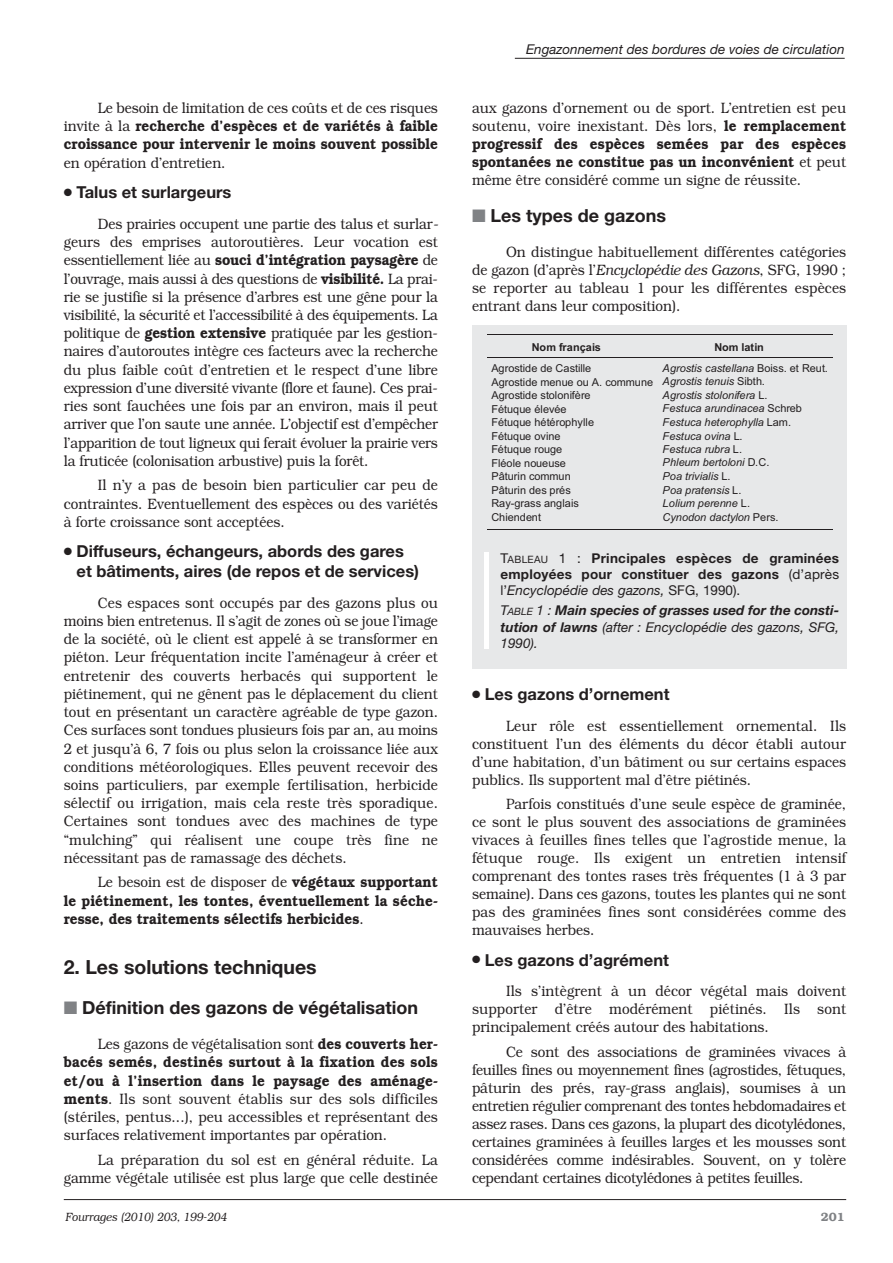
<style>
.page{position:relative;width:893px;height:1263px;background:#fff}
.page>*{position:absolute;margin:0;border:0;box-sizing:border-box;transform-origin:0 0}
.t1{font:700 19.5px "Helvetica Neue";color:#231f20}
.t2{font:700 18px "Helvetica Neue";color:#231f20}
.t3{font:700 16.5px/19.6px "Helvetica Neue";color:#231f20}
.t4{font:300 15px/18.1px "Bookman";color:#231f20;text-align:justify;scale:.9 1}
.t5{font:600 15px/18.1px "Bookman";color:#231f20;text-align:justify;scale:.9 1}
.t6{font:700 13.5px/16.2px "Helvetica Neue";letter-spacing:.015em;color:#231f20;text-align:justify}
.t7{font:italic 700 13.5px/16.2px "Helvetica Neue";color:#231f20;text-align:justify}
.t8{font:italic 13.5px "Helvetica Neue";color:#231f20}
.t9{font:italic 300 12px "Bookman";color:#231f20;scale:.9 1}
.t10{font:600 12px "Bookman";color:#808285}
.t11{font:10.95px/13.6px "Arial";letter-spacing:.005em;color:#231f20}
.t12{font:italic 10.95px "Arial";letter-spacing:.005em;color:#231f20}
.t13{font:700 10.95px "Arial";letter-spacing:.005em;color:#231f20}
.s1{font-weight:300}
.s2{font-weight:600}
.s3{color:#808285}
.s4{font-style:italic}
.s5{font-style:normal}
.s6{font-weight:400}
.s7{font-weight:400;font-size:10.2px}
.s8{font-weight:400;font-style:italic}
</style>
<div class="page">
<hr style="left:515px;top:58px;width:330px;height:1px;background:#231f20">
<hr style="left:64px;top:1199px;width:782px;height:1px;background:#231f20">
<div style="left:472px;top:325px;width:374px;height:344px;background:#e7e8e9"></div>
<hr style="left:487px;top:334px;width:172px;height:1px;background:#231f20">
<hr style="left:659px;top:334px;width:173px;height:1px;background:#231f20">
<hr style="left:487px;top:358px;width:172px;height:1px;background:#231f20">
<hr style="left:659px;top:358px;width:173px;height:1px;background:#231f20">
<hr style="left:487px;top:529px;width:172px;height:1px;background:#231f20">
<hr style="left:659px;top:529px;width:173px;height:1px;background:#231f20">
<hr style="left:485px;top:552px;width:4px;height:97px;background:#fff">
<p class="t5" style="left:64px;top:99px;width:417px;text-indent:34px"><span class="s1">Le besoin de limitation de ces coûts et de ces risques invite à la</span> recherche d’espèces et de variétés à faible croissance pour intervenir le moins souvent possible</p>
<p class="t4" style="left:64px;top:153px;width:181px">en opération d’entretien.</p>
<p class="t3" style="left:64px;top:184px;width:169px">● Talus et surlargeurs</p>
<p class="t4" style="left:64px;top:215px;width:418px;text-indent:34px">Des prairies occupent une partie des talus et surlar&shy;geurs des emprises autoroutières. Leur vocation est essentiellement liée au <span class="s2">souci d’intégration paysagère</span> de l’ouvrage, mais aussi à des questions de <span class="s2">visibilité.</span> La prai&shy;rie se justifie si la présence d’arbres est une gêne pour la visibilité, la sécurité et l’accessibilité à des équipements. La politique de <span class="s2">gestion extensive</span> pratiquée par les gestion&shy;naires d’autoroutes intègre ces facteurs avec la recherche du plus faible coût d’entretien et le respect d’une libre expression d’une diversité vivante (flore et faune). Ces prai&shy;ries sont fauchées une fois par an environ, mais il peut arriver que l’on saute une année. L’objectif est d’empêcher l’apparition de tout ligneux qui ferait évoluer la prairie vers la fruticée (colonisation arbustive) puis la forêt.</p>
<p class="t4" style="left:64px;top:476px;width:417px;text-indent:34px">Il n’y a pas de besoin bien particulier car peu de contraintes. Eventuellement des espèces ou des variétés à forte croissance sont acceptées.</p>
<p class="t3" style="left:77px;top:543px;width:344px;text-indent:-13px">● Diffuseurs, échangeurs, abords des gares et bâtiments, aires (de repos et de services)</p>
<p class="t4" style="left:64px;top:594px;width:417px;text-indent:34px">Ces espaces sont occupés par des gazons plus ou moins bien entretenus. Il s’agit de zones où se joue l’image de la société, où le client est appelé à se transformer en piéton. Leur fréquentation incite l’aménageur à créer et entretenir des couverts herbacés qui supportent le piétinement, qui ne gênent pas le déplacement du client tout en présentant un caractère agréable de type gazon.<br>Ces surfaces sont tondues plusieurs fois par an, au moins 2 et jusqu’à 6, 7 fois ou plus selon la croissance liée aux conditions météorologiques. Elles peuvent recevoir des soins particuliers, par exemple fertilisation, herbicide sélectif ou irrigation, mais cela reste très sporadique.<br>Certaines sont tondues avec des machines de type “mulching” qui réalisent une coupe très fine ne nécessitant pas de ramassage des déchets.</p>
<p class="t5" style="left:64px;top:873px;width:417px;text-indent:34px"><span class="s1">Le besoin est de disposer de</span> végétaux supportant le piétinement, les tontes, éventuellement la séche&shy;resse, des traitements sélectifs herbicides<span class="s1">.</span></p>
<h1 class="t1" style="left:64px;top:960px;width:254px">2. Les solutions techniques</h1>
<p class="t2" style="left:64px;top:1001px;width:356px"><span class="s3">■</span> Définition des gazons de végétalisation</p>
<p class="t4" style="left:64px;top:1035px;width:417px;text-indent:34px">Les gazons de végétalisation sont <span class="s2">des couverts her&shy;bacés semés, destinés surtout à la fixation des sols et/ou à l’insertion dans le paysage des aménage&shy;ments</span>. Ils sont souvent établis sur des sols difficiles (stériles, pentus...), peu accessibles et représentant des surfaces relativement importantes par opération.</p>
<p class="t4" style="left:64px;top:1150px;width:417px;text-align:right">La préparation du sol est en général réduite. La gamme végétale utilisée est plus large que celle destinée</p>
<p class="t8" style="left:526px;top:44px;width:320px">Engazonnement des bordures de voies de circulation</p>
<p class="t4" style="left:472px;top:99px;width:417px">aux gazons d’ornement ou de sport. L’entretien est peu soutenu, voire inexistant. Dès lors, <span class="s2">le remplacement progressif des espèces semées par des espèces spontanées ne constitue pas un inconvénient</span> et peut même être considéré comme un signe de réussite.</p>
<p class="t2" style="left:472px;top:210px;width:196px"><span class="s3">■</span> Les types de gazons</p>
<p class="t4" style="left:472px;top:243px;width:417px;text-indent:34px">On distingue habituellement différentes catégories de gazon (d’après l’<span class="s4">Encyclopédie des Gazons</span>, SFG, 1990 ; se reporter au tableau 1 pour les différentes espèces entrant dans leur composition).</p>
<p class="t13" style="left:532px;top:340px;width:71px">Nom français</p>
<p class="t13" style="left:714px;top:340px;width:51px">Nom latin</p>
<p class="t11" style="left:491px;top:361px;width:101px">Agrostide de Castille</p>
<p class="t11" style="left:491px;top:361px;width:338px;text-indent:171px"><span class="s4">Agrostis castellana</span> Boiss. et Reut.<br>Agrostide menue ou A. commune <span class="s4">Agrostis tenuis</span> Sibth.<br>Agrostide stolonifère</p>
<p class="t12" style="left:663px;top:388px;width:106px">Agrostis stolonifera <span class="s5">L.</span></p>
<p class="t11" style="left:491px;top:402px;width:77px">Fétuque élevée</p>
<p class="t12" style="left:663px;top:401px;width:141px">Festuca arundinacea <span class="s5">Schreb</span></p>
<p class="t11" style="left:491px;top:416px;width:104px">Fétuque hétérophylle</p>
<p class="t12" style="left:663px;top:415px;width:130px">Festuca heterophylla <span class="s5">Lam.</span></p>
<p class="t11" style="left:491px;top:429px;width:71px">Fétuque ovine</p>
<p class="t12" style="left:663px;top:429px;width:82px">Festuca ovina <span class="s5">L.</span></p>
<p class="t11" style="left:491px;top:442px;width:72px">Fétuque rouge</p>
<p class="t12" style="left:663px;top:442px;width:81px">Festuca rubra <span class="s5">L.</span></p>
<p class="t11" style="left:491px;top:456px;width:76px">Fléole noueuse</p>
<p class="t12" style="left:663px;top:455px;width:108px">Phleum bertoloni <span class="s5">D.C.</span></p>
<p class="t11" style="left:491px;top:470px;width:81px">Pâturin commun</p>
<p class="t12" style="left:663px;top:469px;width:69px">Poa trivialis <span class="s5">L.</span></p>
<p class="t11" style="left:491px;top:483px;width:81px">Pâturin des prés</p>
<p class="t12" style="left:663px;top:483px;width:80px">Poa pratensis <span class="s5">L.</span></p>
<p class="t11" style="left:491px;top:497px;width:89px">Ray-grass anglais</p>
<p class="t12" style="left:663px;top:496px;width:89px">Lolium perenne <span class="s5">L.</span></p>
<p class="t11" style="left:491px;top:510px;width:51px">Chiendent</p>
<p class="t12" style="left:663px;top:510px;width:117px">Cynodon dactylon <span class="s5">Pers.</span></p>
<p class="t6" style="left:501px;top:551px;width:340px"><span class="s6">T</span><span class="s7">ABLEAU</span> <span class="s6">1 :</span> Principales espèces de graminées employées pour constituer des gazons <span class="s6">(d’après l’</span><span class="s8">Encyclopédie des gazons,</span> <span class="s6">SFG, 1990).</span></p>
<p class="t7" style="left:501px;top:604px;width:340px"><span class="s6">T</span><span class="s7">ABLE</span> <span class="s6">1 :</span> Main species of grasses used for the consti&shy;tution of lawns <span class="s6">(after : Encyclopédie des gazons, SFG, 1990).</span></p>
<p class="t3" style="left:472px;top:686px;width:199px">● Les gazons d’ornement</p>
<p class="t4" style="left:472px;top:717px;width:417px;text-indent:34px">Leur rôle est essentiellement ornemental. Ils constituent l’un des éléments du décor établi autour d’une habitation, d’un bâtiment ou sur certains espaces publics. Ils supportent mal d’être piétinés.</p>
<p class="t4" style="left:472px;top:795px;width:417px;text-indent:34px">Parfois constitués d’une seule espèce de graminée, ce sont le plus souvent des associations de graminées vivaces à feuilles fines telles que l’agrostide menue, la fétuque rouge. Ils exigent un entretien intensif comprenant des tontes rases très fréquentes (1 à 3 par semaine). Dans ces gazons, toutes les plantes qui ne sont pas des graminées fines sont considérées comme des mauvaises herbes.</p>
<p class="t3" style="left:472px;top:951px;width:198px">● Les gazons d’agrément</p>
<p class="t4" style="left:472px;top:982px;width:417px;text-indent:34px">Ils s’intègrent à un décor végétal mais doivent supporter d’être modérément piétinés. Ils sont principalement créés autour des habitations.</p>
<p class="t4" style="left:472px;top:1042px;width:417px;text-indent:34px">Ce sont des associations de graminées vivaces à feuilles fines ou moyennement fines (agrostides, fétuques, pâturin des prés, ray-grass anglais), soumises à un entretien régulier comprenant des tontes hebdomadaires et assez rases. Dans ces gazons, la plupart des dicotylédones, certaines graminées à feuilles larges et les mousses sont considérées comme indésirables. Souvent, on y tolère cependant certaines dicotylédones à petites feuilles.</p>
<p class="t9" style="left:65px;top:1209px;width:181px">Fourrages (2010) 203, 199-204</p>
<p class="t10" style="left:821px;top:1209px;width:25px">201</p>
</div>
